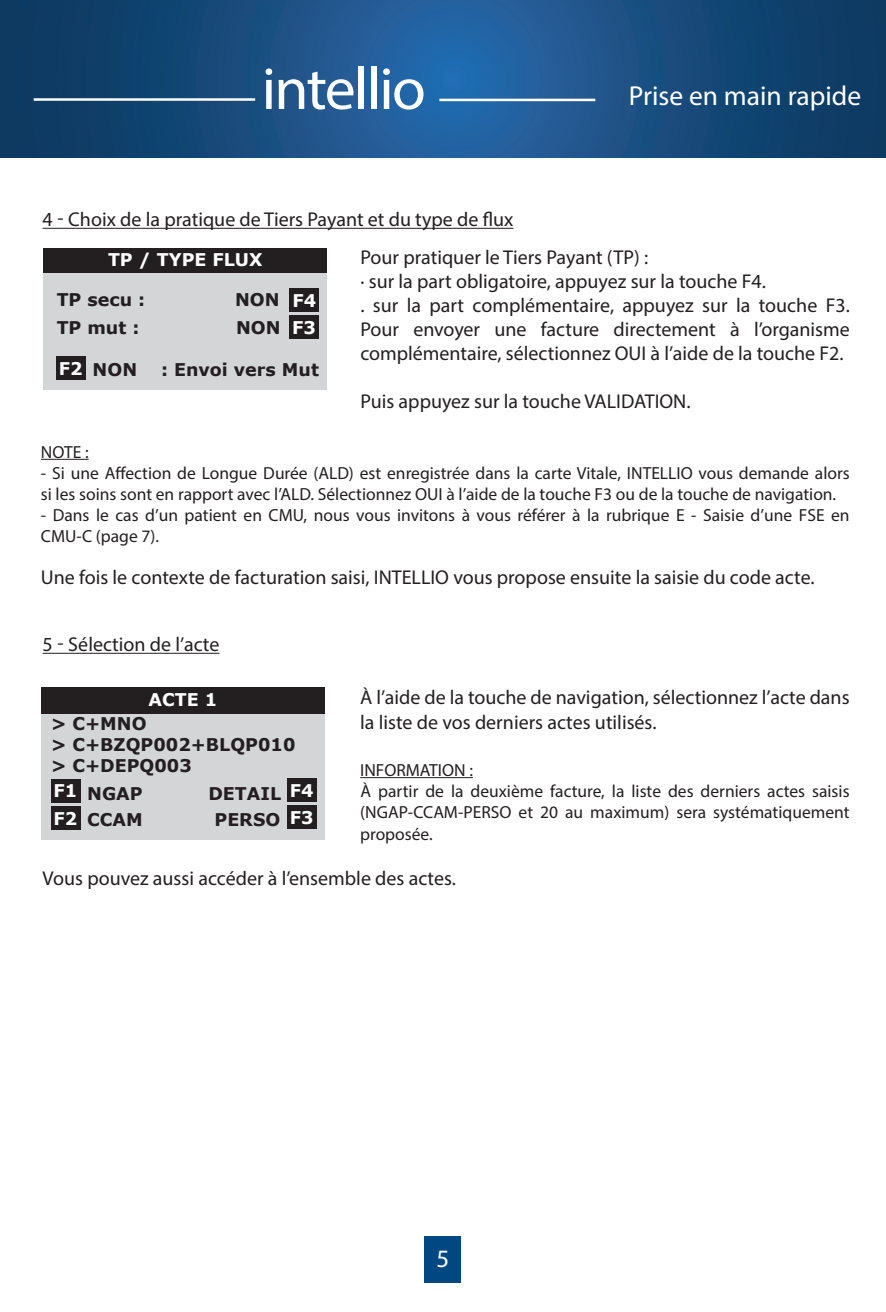
<style>
.page{position:relative;width:886px;height:1312px;background:#fff}
.page>*{position:absolute;margin:0;border:0;box-sizing:border-box;transform-origin:0 0}
.t1{font:60px "Myriad Pro";letter-spacing:-.03em;color:#fff}
.t2{font:27.5px "Myriad Pro";color:#fff}
.t3{font:25px "Myriad Pro";color:#fff}
.t4{font:20px/24px "Myriad Pro";color:#231f20}
.t5{font:17.5px/21.8px "Myriad Pro";color:#231f20}
.t6{font:700 17.5px "Verdana";color:#231f20}
.t7{font:700 17.5px "Verdana";color:#fff}
</style>
<div class="page">
<div style="left:424px;top:1235px;width:37px;height:46px;background:#014882"></div>
<svg style="left:0;top:0;width:886px;height:158px;background:#184d80"></svg>
<hr style="left:34px;top:98px;width:221px;height:3px;background:#fff">
<hr style="left:439px;top:99px;width:156px;height:2px;background:#fff">
<div style="left:41px;top:687px;width:283px;height:152px;background:#d3d5d7"></div>
<div style="left:41px;top:686px;width:283px;height:27px;background:#231f20"></div>
<div style="left:51px;top:779px;width:29px;height:23px;background:#231f20"></div>
<div style="left:51px;top:806px;width:29px;height:23px;background:#231f20"></div>
<div style="left:287px;top:778px;width:29px;height:23px;background:#231f20"></div>
<div style="left:287px;top:805px;width:29px;height:23px;background:#231f20"></div>
<hr style="left:43px;top:652px;width:176px;height:1px;background:#231f20">
<hr style="left:360px;top:777px;width:113px;height:1px;background:#231f20">
<div style="left:43px;top:248px;width:284px;height:141px;background:#d3d5d7"></div>
<div style="left:43px;top:248px;width:284px;height:24px;background:#231f20"></div>
<div style="left:290px;top:288px;width:29px;height:24px;background:#231f20"></div>
<div style="left:289px;top:315px;width:30px;height:23px;background:#231f20"></div>
<div style="left:56px;top:356px;width:30px;height:24px;background:#231f20"></div>
<hr style="left:43px;top:228px;width:470px;height:1px;background:#231f20">
<hr style="left:41px;top:459px;width:48px;height:1px;background:#231f20">
<h1 class="t1" style="left:262px;top:52px;width:166px">intellio</h1>
<p class="t4" style="left:43px;top:207px;width:472px">4 - Choix de la pratique de Tiers Payant et du type de flux</p>
<h2 class="t2" style="left:629px;top:78px;width:234px">Prise en main rapide</h2>
<p class="t7" style="left:108px;top:248px;width:156px">TP / TYPE FLUX</p>
<p class="t6" style="left:57px;top:287px;width:90px">TP secu :</p>
<p class="t6" style="left:235px;top:287px;width:46px">NON</p>
<p class="t6" style="left:57px;top:315px;width:84px">TP mut :</p>
<p class="t6" style="left:236px;top:315px;width:46px">NON</p>
<p class="t6" style="left:93px;top:357px;width:46px">NON</p>
<p class="t6" style="left:161px;top:357px;width:159px">: Envoi vers Mut</p>
<p class="t7" style="left:292px;top:288px;width:25px">F4</p>
<p class="t7" style="left:292px;top:315px;width:25px">F3</p>
<p class="t7" style="left:59px;top:356px;width:25px">F2</p>
<p class="t4" style="left:360px;top:244px;width:289px">Pour pratiquer le Tiers Payant (TP) :</p>
<p class="t4" style="left:360px;top:268px;width:407px">∙ sur la part obligatoire, appuyez sur la touche F4.</p>
<p class="t4" style="left:360px;top:292px;width:491px;text-align:justify">. sur la part complémentaire, appuyez sur la touche F3.<br>Pour envoyer une facture directement à l’organisme complémentaire, sélectionnez OUI à l’aide de la touche F2.</p>
<p class="t4" style="left:360px;top:388px;width:332px">Puis appuyez sur la touche VALIDATION.</p>
<p class="t5" style="left:41px;top:440px;width:49px">NOTE :</p>
<p class="t5" style="left:41px;top:462px;width:810px;line-height:21px">- Si une Affection de Longue Durée (ALD) est enregistrée dans la carte Vitale, INTELLIO vous demande alors si les soins sont en rapport avec l’ALD. Sélectionnez OUI à l’aide de la touche F3 ou de la touche de navigation.</p>
<p class="t5" style="left:41px;top:504px;width:810px;line-height:21px">- Dans le cas d’un patient en CMU, nous vous invitons à vous référer à la rubrique E - Saisie d’une FSE en<br>CMU-C (page 7).</p>
<p class="t4" style="left:41px;top:565px;width:775px">Une fois le contexte de facturation saisi, INTELLIO vous propose ensuite la saisie du code acte.</p>
<p class="t4" style="left:43px;top:632px;width:178px">5 - Sélection de l’acte</p>
<p class="t4" style="left:360px;top:684px;width:491px;line-height:25.5px">À l’aide de la touche de navigation, sélectionnez l’acte dans la liste de vos derniers actes utilisés.</p>
<p class="t5" style="left:360px;top:758px;width:114px">INFORMATION :</p>
<p class="t5" style="left:360px;top:779px;width:491px;text-align:justify">À partir de la deuxième facture, la liste des derniers actes saisis (NGAP-CCAM-PERSO et 20 au maximum) sera systématiquement proposée.</p>
<p class="t4" style="left:43px;top:865px;width:415px">Vous pouvez aussi accéder à l’ensemble des actes.</p>
<p class="t7" style="left:149px;top:686px;width:70px">ACTE 1</p>
<p class="t6" style="left:51px;top:710px;width:97px">&gt; C+MNO</p>
<p class="t6" style="left:51px;top:731px;width:246px">&gt; C+BZQP002+BLQP010</p>
<p class="t6" style="left:51px;top:752px;width:142px">&gt; C+DEPQ003</p>
<p class="t6" style="left:87px;top:781px;width:57px">NGAP</p>
<p class="t6" style="left:208px;top:781px;width:74px">DETAIL</p>
<p class="t6" style="left:87px;top:807px;width:57px">CCAM</p>
<p class="t6" style="left:214px;top:807px;width:67px">PERSO</p>
<p class="t7" style="left:290px;top:777px;width:25px">F4</p>
<p class="t7" style="left:290px;top:805px;width:25px">F3</p>
<p class="t7" style="left:54px;top:778px;width:25px">F1</p>
<p class="t7" style="left:54px;top:806px;width:25px">F2</p>
<p class="t3" style="left:436px;top:1242px;width:14px">5</p>
</div>
